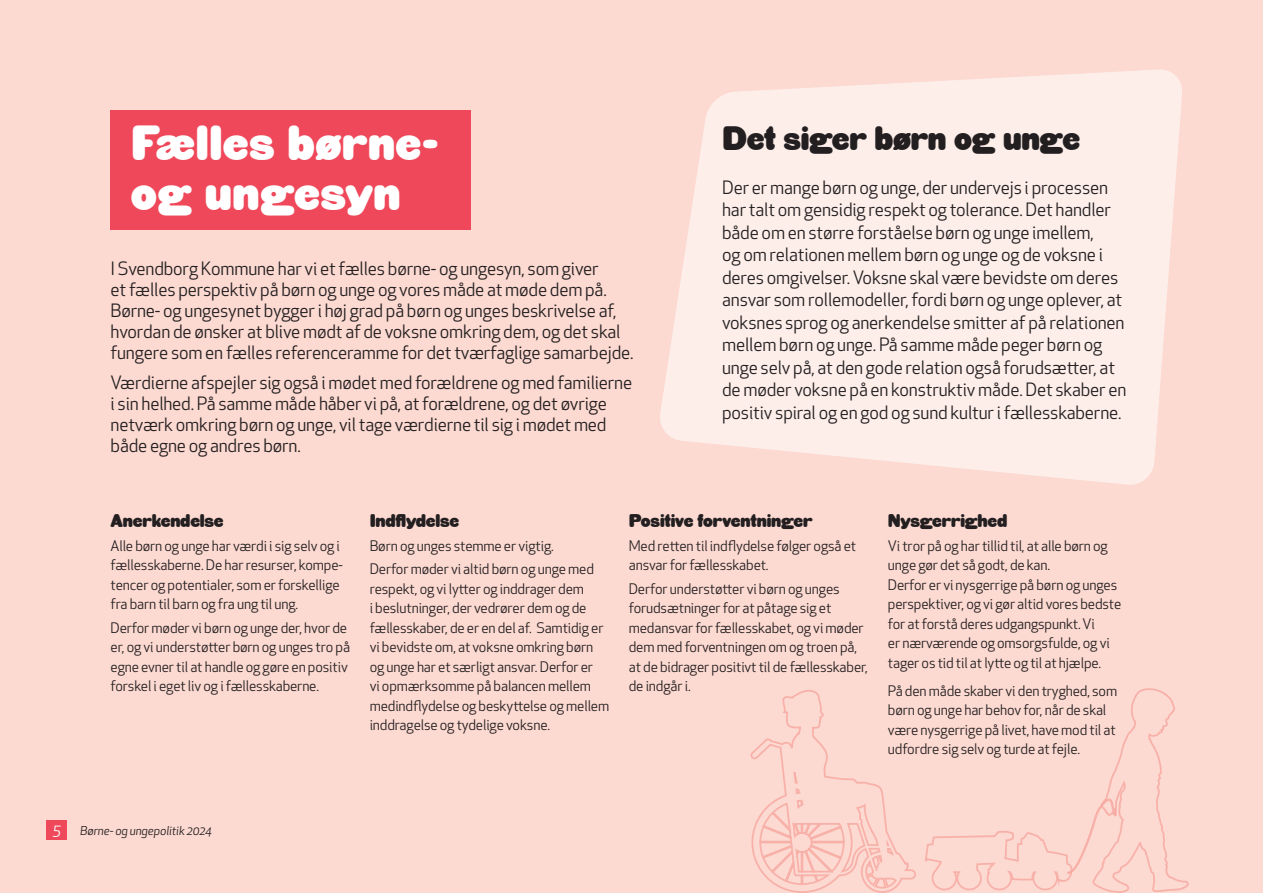
<style>
.page{position:relative;width:1263px;height:893px;background:#fcd9d1}
.page>*{position:absolute;margin:0;border:0;box-sizing:border-box;transform-origin:0 0}
.t1{font:48px/49.5px "HWT Gothic Round";letter-spacing:.01em;color:#fff}
.t2{font:33px "HWT Gothic Round";letter-spacing:-.01em;color:#231f20}
.t3{font:18px/22.5px "Apex New";letter-spacing:-.01em;color:#231f20}
.t4{font:18px "HWT Gothic Round";letter-spacing:-.01em;color:#231f20}
.t5{font:italic 15px "Apex New";color:#fff}
.t6{font:14.25px/19.5px "Apex New";letter-spacing:-.01em;color:#231f20}
.t7{font:italic 12px "Apex New";letter-spacing:-.01em;color:#231f20}
</style>
<div class="page">
<div style="left:47px;top:821px;width:20px;height:19px;background:#ef485a"></div>
<div style="left:111px;top:111px;width:360px;height:119px;background:#ef485a"></div>
<svg style="left:925px;top:688px;width:264px;height:205px"></svg>
<svg style="left:660px;top:69px;width:522px;height:416px;fill:#fdeeea"></svg>
<svg style="left:750px;top:690px;width:166px;height:203px"></svg>
<p class="t1" style="left:131px;top:120px;width:309px">Fælles børne&shy;og ungesyn</p>
<p class="t3" style="left:111px;top:258px;width:524px;line-height:21px">I Svendborg Kommune har vi et fælles børne- og ungesyn, som giver<br>et fælles perspektiv på børn og unge og vores måde at møde dem på.<br>Børne- og ungesynet bygger i høj grad på børn og unges beskrivelse af, hvordan de ønsker at blive mødt af de voksne omkring dem, og det skal fungere som en fælles referenceramme for det tværfaglige samarbejde.</p>
<p class="t3" style="left:111px;top:372px;width:523px;line-height:21px">Værdierne afspejler sig også i mødet med forældrene og med familierne i sin helhed. På samme måde håber vi på, at forældrene, og det øvrige netværk omkring børn og unge, vil tage værdierne til sig i mødet med både egne og andres børn.</p>
<p class="t2" style="left:722px;top:120px;width:360px">Det siger børn og unge</p>
<p class="t3" style="left:722px;top:176px;width:406px">Der er mange børn og unge, der undervejs i processen har talt om gensidig respekt og tolerance. Det handler både om en større forståelse børn og unge imellem,<br>og om relationen mellem børn og unge og de voksne i deres omgivelser. Voksne skal være bevidste om deres ansvar som rollemodeller, fordi børn og unge oplever, at voksnes sprog og anerkendelse smitter af på relationen mellem børn og unge. På samme måde peger børn og unge selv på, at den gode relation også forudsætter, at de møder voksne på en konstruktiv måde. Det skaber en positiv spiral og en god og sund kultur i fællesskaberne.</p>
<p class="t4" style="left:111px;top:510px;width:115px">Anerkendelse</p>
<p class="t6" style="left:111px;top:536px;width:234px">Alle børn og unge har værdi i sig selv og i fællesskaberne. De har resurser, kompe&shy;tencer og potentialer, som er forskellige fra barn til barn og fra ung til ung.</p>
<p class="t6" style="left:111px;top:618px;width:241px">Derfor møder vi børn og unge der, hvor de er, og vi understøtter børn og unges tro på egne evner til at handle og gøre en positiv forskel i eget liv og i fællesskaberne.</p>
<p class="t4" style="left:370px;top:510px;width:91px">Indflydelse</p>
<p class="t6" style="left:370px;top:536px;width:186px">Børn og unges stemme er vigtig.</p>
<p class="t6" style="left:370px;top:559px;width:241px">Derfor møder vi altid børn og unge med respekt, og vi lytter og inddrager dem<br>i beslutninger, der vedrører dem og de fællesskaber, de er en del af. Samtidig er vi bevidste om, at voksne omkring børn og unge har et særligt ansvar. Derfor er<br>vi opmærksomme på balancen mellem medindflydelse og beskyttelse og mellem inddragelse og tydelige voksne.</p>
<p class="t4" style="left:629px;top:510px;width:185px">Positive forventninger</p>
<p class="t6" style="left:629px;top:536px;width:229px">Med retten til indflydelse følger også et ansvar for fællesskabet.</p>
<p class="t6" style="left:629px;top:579px;width:241px">Derfor understøtter vi børn og unges forudsætninger for at påtage sig et medansvar for fællesskabet, og vi møder dem med forventningen om og troen på, at de bidrager positivt til de fællesskaber, de indgår i.</p>
<p class="t4" style="left:888px;top:510px;width:121px">Nysgerrighed</p>
<p class="t6" style="left:888px;top:536px;width:221px">Vi tror på og har tillid til, at alle børn og unge gør det så godt, de kan.</p>
<p class="t6" style="left:888px;top:575px;width:235px">Derfor er vi nysgerrige på børn og unges perspektiver, og vi gør altid vores bedste for at forstå deres udgangspunkt. Vi<br>er nærværende og omsorgsfulde, og vi tager os tid til at lytte og til at hjælpe.</p>
<p class="t6" style="left:888px;top:681px;width:231px">På den måde skaber vi den tryghed, som børn og unge har behov for, når de skal være nysgerrige på livet, have mod til at udfordre sig selv og turde at fejle.</p>
<p class="t5" style="left:53px;top:820px;width:9px">5</p>
<p class="t7" style="left:80px;top:823px;width:133px">Børne- og ungepolitik 2024</p>
</div>
